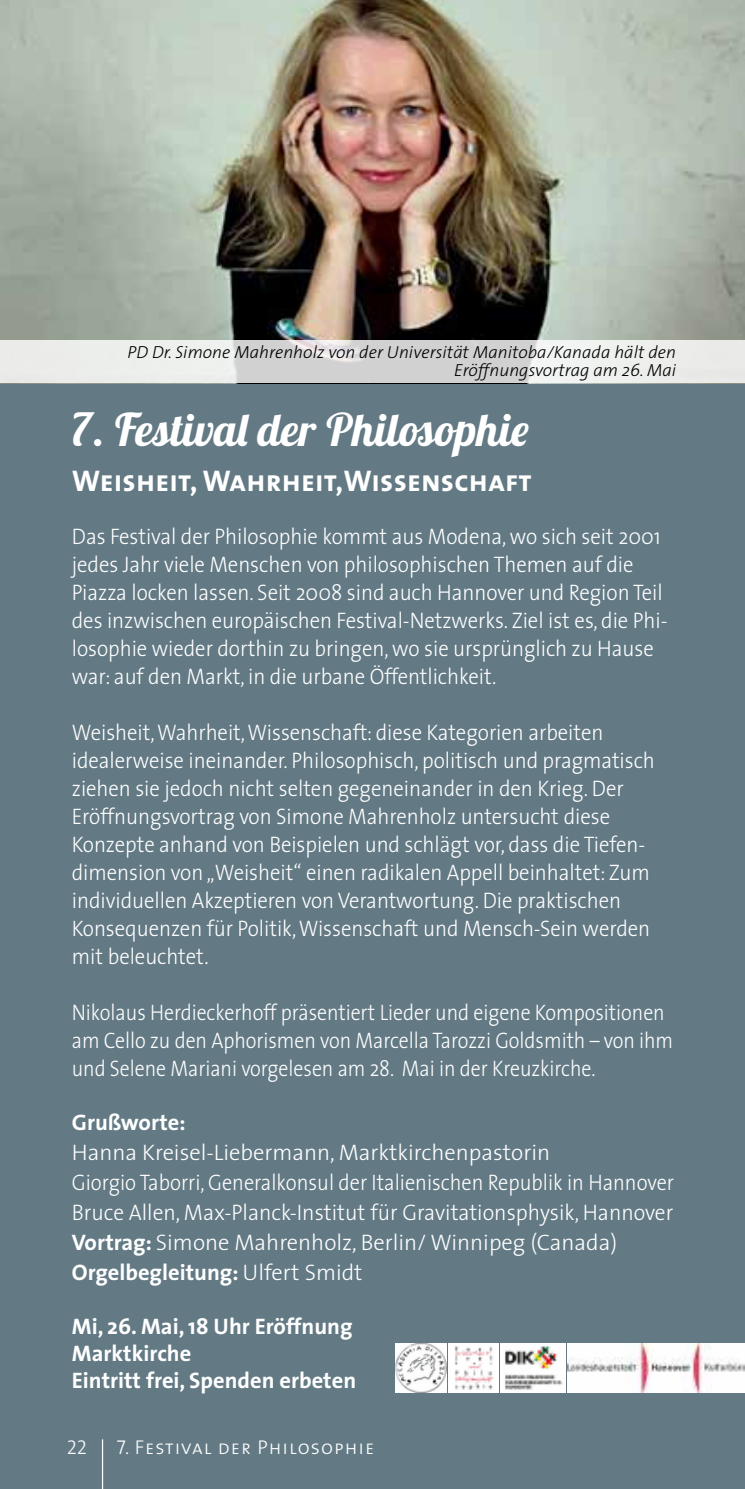
<style>
.page{position:relative;width:745px;height:1489px;background:#fff}
.page>*{position:absolute;margin:0;border:0;box-sizing:border-box;transform-origin:0 0}
.t1{font:45px "Lobster";letter-spacing:.005em;color:#fff}
.t2{font:30px "The Sans Bold Caps";letter-spacing:.005em;color:#fff}
.t3{font:300 22.5px/28px "The Sans";color:#fff;scale:.92 1}
.t4{font:300 22.5px/30px "The Sans";color:#fff}
.t5{font:300 22.5px/28px "The Sans";color:#fff;scale:.88 1}
.t6{font:700 22.5px/27px "The Sans";color:#fff}
.t7{font:20px "The Sans Light Caps";letter-spacing:.05em;color:#fff}
.t8{font:italic 300 17.5px/17.5px "The Sans";color:#000;text-align:right}
.s1{font-weight:700}
</style>
<div class="page">
<div style="left:0;top:0;width:744px;height:1488px;background:#637a85"></div>
<hr style="left:102px;top:1439px;width:1px;height:49px;background:#fff">
<img style="left:0;top:0;width:744px;height:341px">
<img style="left:395px;top:1343px;width:51px;height:49px">
<img style="left:448px;top:1343px;width:50px;height:49px">
<img style="left:500px;top:1343px;width:65px;height:49px">
<img style="left:567px;top:1343px;width:177px;height:49px">
<svg style="left:0;top:341px;width:744px;height:42px;background:#e2e3e2"></svg>
<p class="t8" style="left:127px;top:343px;width:550px">PD Dr. Simone Mahrenholz von der Universität Manitoba/Kanada hält den<br>Eröffnungsvortrag am 26. Mai</p>
<h1 class="t1" style="left:72px;top:400px;width:458px">7. Festival der Philosophie</h1>
<h2 class="t2" style="left:72px;top:455px;width:461px">Weisheit, Wahrheit,Wissenschaft</h2>
<p class="t3" style="left:72px;top:521px;width:648px">Das Festival der Philosophie kommt aus Modena, wo sich seit 2001 jedes Jahr viele Menschen von philosophischen Themen auf die Piazza locken lassen. Seit 2008 sind auch Hannover und Region Teil des inzwischen europäischen Festival-Netzwerks. Ziel ist es, die Phi&shy;losophie wieder dorthin zu bringen, wo sie ursprünglich zu Hause war: auf den Markt, in die urbane Öffentlichkeit.</p>
<p class="t3" style="left:72px;top:717px;width:634px">Weisheit, Wahrheit, Wissenschaft: diese Kategorien arbeiten idealerweise ineinander. Philosophisch, politisch und pragmatisch ziehen sie jedoch nicht selten gegeneinander in den Krieg. Der Eröffnungsvortrag von Simone Mahrenholz untersucht diese Konzepte anhand von Beispielen und schlägt vor, dass die Tiefen&shy;dimension von „Weisheit“ einen radikalen Appell beinhaltet: Zum individuellen Akzeptieren von Verantwortung. Die praktischen Konsequenzen für Politik, Wissenschaft und Mensch-Sein werden mit beleuchtet.</p>
<p class="t5" style="left:72px;top:997px;width:684px">Nikolaus Herdieckerhoff präsentiert Lieder und eigene Kompositionen am Cello zu den Aphorismen von Marcella Tarozzi Goldsmith – von ihm und Selene Mariani vorgelesen am 28. Mai in der Kreuzkirche.</p>
<p class="t6" style="left:72px;top:1108px;width:115px">Grußworte:</p>
<p class="t4" style="left:72px;top:1136px;width:603px">Hanna Kreisel-Liebermann, Marktkirchenpastorin<br>Giorgio Taborri, Generalkonsul der Italienischen Republik in Hannover Bruce Allen, Max-Planck-Institut für Gravitationsphysik, Hannover <span class="s1">Vortrag:</span> Simone Mahrenholz, Berlin/ Winnipeg (Canada)<br><span class="s1">Orgelbegleitung:</span> Ulfert Smidt</p>
<p class="t6" style="left:72px;top:1312px;width:286px">Mi, 26. Mai, 18 Uhr Eröffnung<br>Marktkirche<br>Eintritt frei, Spenden erbeten</p>
<p class="t7" style="left:67px;top:1430px;width:22px">22</p>
<p class="t7" style="left:117px;top:1430px;width:259px">7. Festival der Philosophie</p>
</div>
